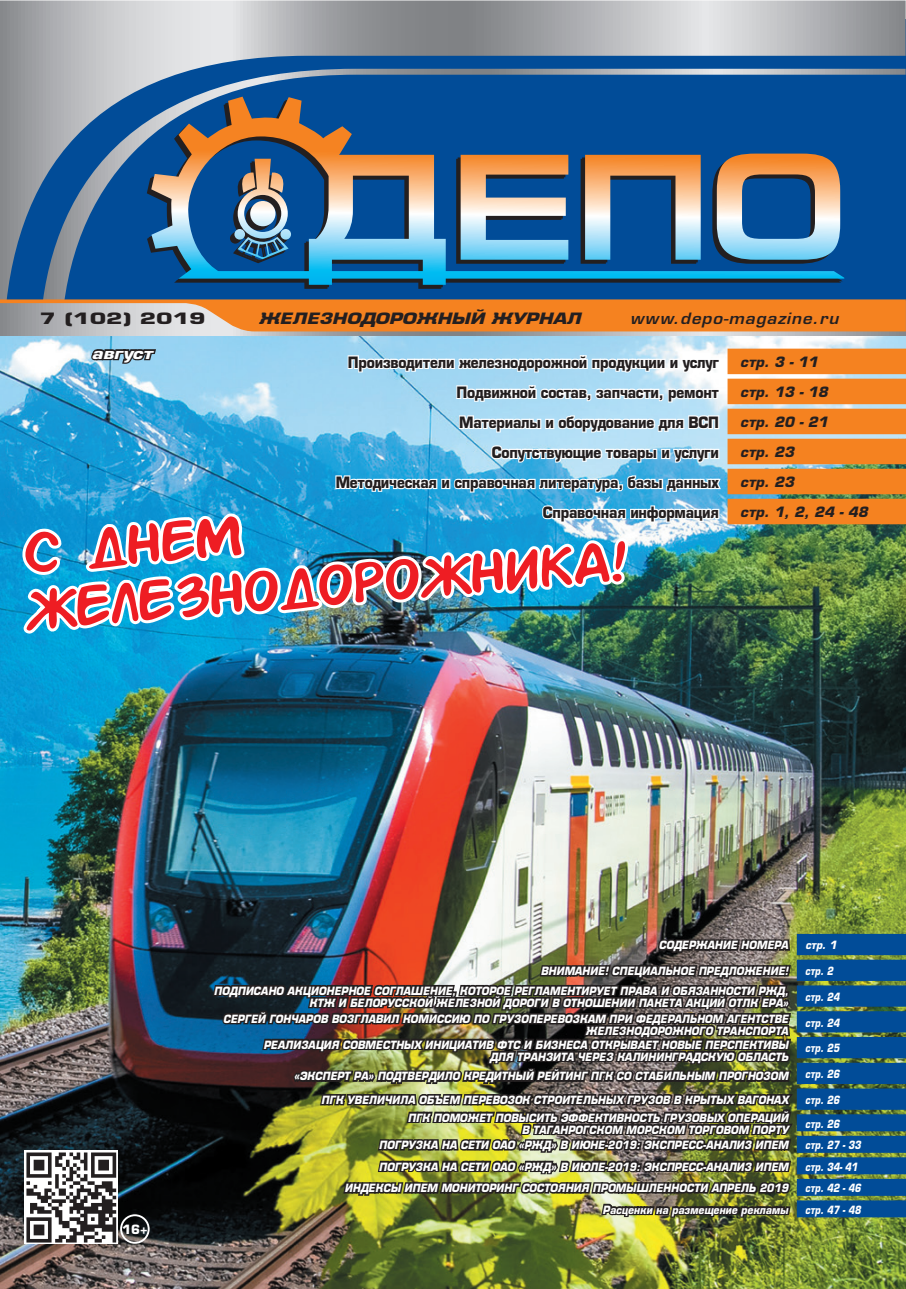
<style>
.page{position:relative;width:906px;height:1289px;background:#fff}
.page>*{position:absolute;margin:0;border:0;box-sizing:border-box;transform-origin:0 0}
.t1{font:61.5px/57.8px "Action Man";color:#ee1d23;scale:1.2 1}
.t2{font:700 16.5px "Eurofont C";letter-spacing:-.015em;color:#231f20;scale:.9 1}
.t3{font:italic 700 16.5px "Eurofont C";color:#231f20;scale:1.2 1}
.t4{font:italic 16.5px "Eurofont Medium C";letter-spacing:.05em;color:#231f20;scale:1.1 1}
.t5{font:700 16.5px "Eurofont C";letter-spacing:-.015em;color:#231f20;scale:1.5 1}
.t6{font:italic 700 16.5px "Eurofont C";color:#fff;scale:1.2 1}
.t7{font:italic 700 15px "Eurofont C";color:#231f20}
.t8{font:700 13.5px "Eurofont C";color:#fff}
.t9{font:italic 700 12px/12px "Eurofont C";letter-spacing:.005em;color:#fff;text-align:right;scale:.9 1}
.t10{font:italic 700 12px "Eurofont C";letter-spacing:.005em;color:#fff;scale:.8 1}
</style>
<div class="page">
<img style="left:0;top:638px;width:906px;height:650px">
<svg style="left:0;top:0;width:905px;height:299px;background:#95a1af"></svg>
<svg style="left:40px;top:69px;width:865px;height:230px;background:#26619d"></svg>
<img style="left:211px;top:850px;width:695px;height:414px">
<img style="left:25px;top:1150px;width:93px;height:93px">
<div style="left:120px;top:1214px;width:30px;height:29px;border:2px solid #fff;border-radius:50%"></div>
<svg style="left:151px;top:97px;width:693px;height:188px;background:#467195"></svg>
<img style="left:0;top:299px;width:906px;height:339px">
<h2 class="t3" style="left:258px;top:308px;width:270px">ЖЕЛЕЗНОДОРОЖНЫЙ ЖУРНАЛ</h2>
<h2 class="t4" style="left:630px;top:308px;width:191px">www.depo-magazine.ru</h2>
<h2 class="t5" style="left:40px;top:309px;width:112px">7 (102) 2019</h2>
<h2 class="t6" style="left:92px;top:343px;width:52px">август</h2>
<h2 class="t2" style="left:348px;top:352px;width:414px">Производители железнодорожной продукции и услуг</h2>
<p class="t7" style="left:740px;top:353px;width:79px">стр. 3 - 11</p>
<h2 class="t2" style="left:456px;top:382px;width:293px">Подвижной состав, запчасти, ремонт</h2>
<p class="t7" style="left:740px;top:383px;width:89px">стр. 13 - 18</p>
<h2 class="t2" style="left:459px;top:412px;width:290px">Материалы и оборудование для ВСП</h2>
<p class="t7" style="left:740px;top:413px;width:89px">стр. 20 - 21</p>
<h2 class="t2" style="left:491px;top:442px;width:254px">Сопутствующие товары и услуги</h2>
<p class="t7" style="left:740px;top:443px;width:55px">стр. 23</p>
<h2 class="t2" style="left:336px;top:472px;width:427px">Методическая и справочная литература, базы данных</h2>
<p class="t7" style="left:740px;top:473px;width:55px">стр. 23</p>
<h2 class="t2" style="left:543px;top:502px;width:197px">Справочная информация</h2>
<p class="t7" style="left:740px;top:503px;width:129px">стр. 1, 2, 24 - 48</p>
<h1 class="t1" style="left:17px;top:521px;width:503px;rotate:-5deg">С Днем железнодорожника!</h1>
<p class="t8" style="left:122px;top:1221px;width:27px">16+</p>
<p class="t9" style="left:659px;top:938px;width:145px">СОДЕРЖАНИЕ НОМЕРА</p>
<p class="t9" style="left:805px;top:938px;width:36px">стр. 1</p>
<p class="t9" style="left:541px;top:964px;width:276px">ВНИМАНИЕ! СПЕЦИАЛЬНОЕ ПРЕДЛОЖЕНИЕ!</p>
<p class="t10" style="left:805px;top:963px;width:36px">стр. 2</p>
<p class="t9" style="left:214px;top:984px;width:639px">ПОДПИСАНО АКЦИОНЕРНОЕ СОГЛАШЕНИЕ, КОТОРОЕ РЕГЛАМЕНТИРУЕТ ПРАВА И ОБЯЗАННОСТИ РЖД,<br>КТЖ И БЕЛОРУССКОЙ ЖЕЛЕЗНОЙ ДОРОГИ В ОТНОШЕНИИ ПАКЕТА АКЦИЙ ОТЛК ЕРА»</p>
<p class="t10" style="left:805px;top:989px;width:44px">стр. 24</p>
<p class="t9" style="left:223px;top:1012px;width:629px">СЕРГЕЙ ГОНЧАРОВ ВОЗГЛАВИЛ КОМИССИЮ ПО ГРУЗОПЕРЕВОЗКАМ ПРИ ФЕДЕРАЛЬНОМ АГЕНТСТВЕ<br>ЖЕЛЕЗНОДОРОЖНОГО ТРАНСПОРТА</p>
<p class="t10" style="left:805px;top:1015px;width:44px">стр. 24</p>
<p class="t9" style="left:263px;top:1038px;width:584px">РЕАЛИЗАЦИЯ СОВМЕСТНЫХ ИНИЦИАТИВ ФТС И БИЗНЕСА ОТКРЫВАЕТ НОВЫЕ ПЕРСПЕКТИВЫ<br>ДЛЯ ТРАНЗИТА ЧЕРЕЗ КАЛИНИНГРАДСКУЮ ОБЛАСТЬ</p>
<p class="t10" style="left:805px;top:1041px;width:44px">стр. 25</p>
<p class="t9" style="left:294px;top:1070px;width:551px">«ЭКСПЕРТ РА» ПОДТВЕРДИЛО КРЕДИТНЫЙ РЕЙТИНГ ПГК СО СТАБИЛЬНЫМ ПРОГНОЗОМ</p>
<p class="t10" style="left:805px;top:1066px;width:44px">стр. 26</p>
<p class="t9" style="left:321px;top:1093px;width:520px">ПГК УВЕЛИЧИЛА ОБЪЕМ ПЕРЕВОЗОК СТРОИТЕЛЬНЫХ ГРУЗОВ В КРЫТЫХ ВАГОНАХ</p>
<p class="t10" style="left:805px;top:1092px;width:44px">стр. 26</p>
<p class="t9" style="left:408px;top:1111px;width:424px">ПГК ПОМОЖЕТ ПОВЫСИТЬ ЭФФЕКТИВНОСТЬ ГРУЗОВЫХ ОПЕРАЦИЙ<br>В ТАГАНРОГСКОМ МОРСКОМ ТОРГОВОМ ПОРТУ</p>
<p class="t10" style="left:805px;top:1116px;width:44px">стр. 26</p>
<p class="t9" style="left:379px;top:1138px;width:456px">ПОГРУЗКА НА СЕТИ ОАО «РЖД» В ИЮНЕ-2019: ЭКСПРЕСС-АНАЛИЗ ИПЕМ</p>
<p class="t10" style="left:805px;top:1137px;width:71px">стр. 27 - 33</p>
<p class="t9" style="left:379px;top:1160px;width:456px">ПОГРУЗКА НА СЕТИ ОАО «РЖД» В ИЮЛЕ-2019: ЭКСПРЕСС-АНАЛИЗ ИПЕМ</p>
<p class="t10" style="left:805px;top:1159px;width:67px">стр. 34- 41</p>
<p class="t9" style="left:344px;top:1181px;width:494px">ИНДЕКСЫ ИПЕМ МОНИТОРИНГ СОСТОЯНИЯ ПРОМЫШЛЕННОСТИ АПРЕЛЬ 2019</p>
<p class="t10" style="left:805px;top:1180px;width:71px">стр. 42 - 46</p>
<p class="t9" style="left:602px;top:1203px;width:208px">Расценки на размещение рекламы</p>
<p class="t10" style="left:805px;top:1202px;width:71px">стр. 47 - 48</p>
</div>
